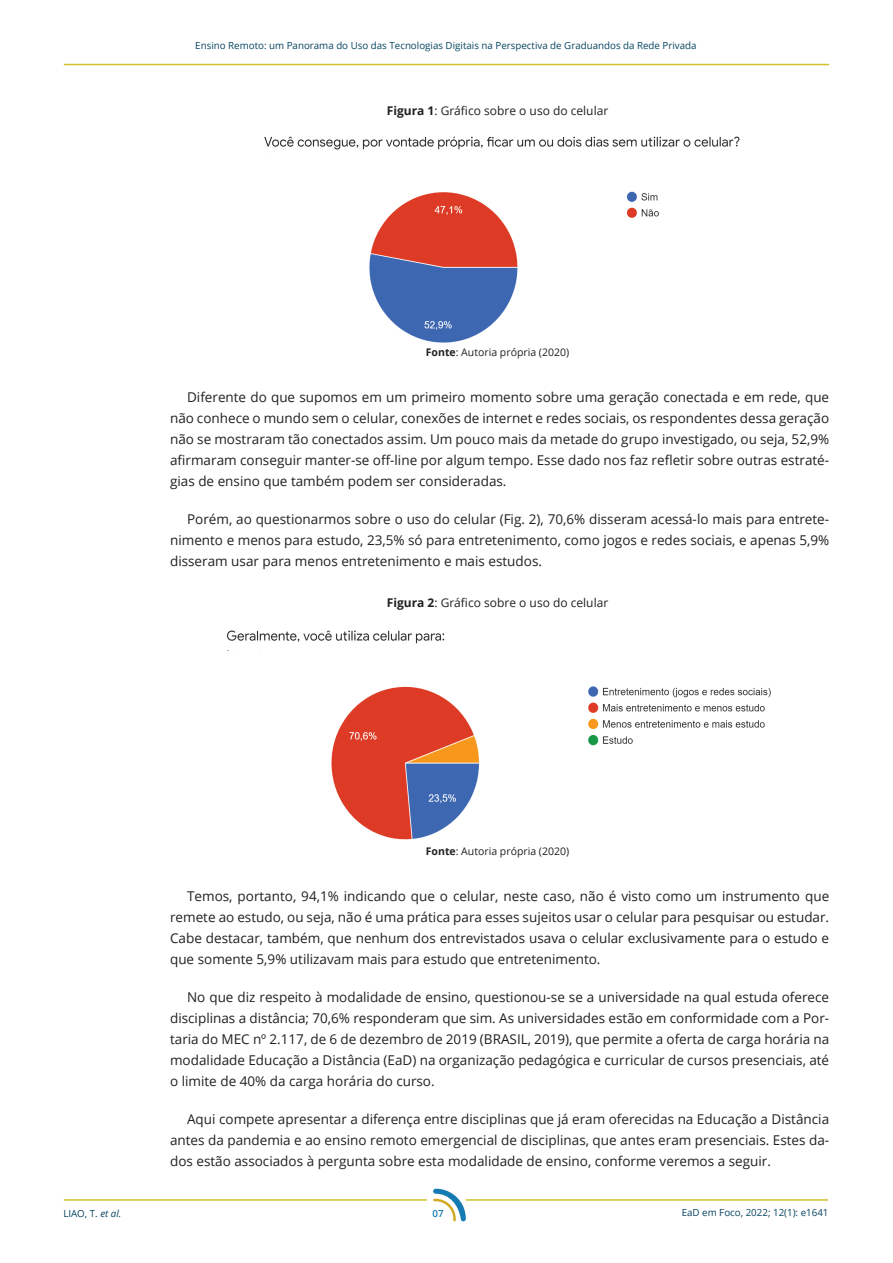
<style>
.page{position:relative;width:893px;height:1263px;background:#fff}
.page>*{position:absolute;margin:0;border:0;box-sizing:border-box;transform-origin:0 0}
.t1{font:13.5px/21px "Open Sans";color:#231f20;text-align:justify}
.t2{font:12px "Open Sans";color:#231f20}
.t3{font:10.5px "Open Sans";color:#231f20}
.t4{font:9.75px "Open Sans";color:#084561}
.t5{font:600 9.75px "Open Sans";color:#147ab2}
.s1{font-weight:700}
.s2{font-style:italic}
</style>
<div class="page">
<hr style="left:64px;top:64px;width:765px;height:1px;background:#d0c02b">
<hr style="left:466px;top:1199px;width:362px;height:2px;background:#d0c02b">
<svg style="left:433px;top:1189px;width:33px;height:32px"></svg>
<hr style="left:64px;top:1199px;width:363px;height:2px;background:#d0c02b">
<img style="left:264px;top:136px;width:476px;height:206px">
<img style="left:226px;top:630px;width:545px;height:210px">
<p class="t4" style="left:195px;top:39px;width:503px">Ensino Remoto: um Panorama do Uso das Tecnologias Digitais na Perspectiva de Graduandos da Rede Privada</p>
<p class="t2" style="left:387px;top:103px;width:223px"><span class="s1">Figura 1</span>: Gráfico sobre o uso do celular</p>
<p class="t3" style="left:426px;top:345px;width:145px"><span class="s1">Fonte</span>: Autoria própria (2020)</p>
<p class="t1" style="left:170px;top:387px;width:661px;text-indent:17px">Diferente do que supomos em um primeiro momento sobre uma geração conectada e em rede, que não conhece o mundo sem o celular, conexões de internet e redes sociais, os respondentes dessa geração não se mostraram tão conectados assim. Um pouco mais da metade do grupo investigado, ou seja, 52,9% afirmaram conseguir manter-se off-line por algum tempo. Esse dado nos faz refletir sobre outras estraté&shy;gias de ensino que também podem ser consideradas.</p>
<p class="t1" style="left:170px;top:509px;width:661px;text-indent:17px">Porém, ao questionarmos sobre o uso do celular (Fig. 2), 70,6% disseram acessá-lo mais para entrete&shy;nimento e menos para estudo, 23,5% só para entretenimento, como jogos e redes sociais, e apenas 5,9% disseram usar para menos entretenimento e mais estudos.</p>
<p class="t2" style="left:387px;top:594px;width:223px"><span class="s1">Figura 2</span>: Gráfico sobre o uso do celular</p>
<p class="t3" style="left:426px;top:844px;width:145px"><span class="s1">Fonte</span>: Autoria própria (2020)</p>
<p class="t1" style="left:170px;top:885px;width:661px;text-indent:17px">Temos, portanto, 94,1% indicando que o celular, neste caso, não é visto como um instrumento que remete ao estudo, ou seja, não é uma prática para esses sujeitos usar o celular para pesquisar ou estudar.<br>Cabe destacar, também, que nenhum dos entrevistados usava o celular exclusivamente para o estudo e que somente 5,9% utilizavam mais para estudo que entretenimento.</p>
<p class="t1" style="left:170px;top:986px;width:661px;text-indent:17px">No que diz respeito à modalidade de ensino, questionou-se se a universidade na qual estuda oferece disciplinas a distância; 70,6% responderam que sim. As universidades estão em conformidade com a Por&shy;taria do MEC nº 2.117, de 6 de dezembro de 2019 (BRASIL, 2019), que permite a oferta de carga horária na modalidade Educação a Distância (EaD) na organização pedagógica e curricular de cursos presenciais, até o limite de 40% da carga horária do curso.</p>
<p class="t1" style="left:170px;top:1109px;width:661px;text-indent:17px">Aqui compete apresentar a diferença entre disciplinas que já eram oferecidas na Educação a Distância antes da pandemia e ao ensino remoto emergencial de disciplinas, que antes eram presenciais. Estes da&shy;dos estão associados à pergunta sobre esta modalidade de ensino, conforme veremos a seguir.</p>
<p class="t4" style="left:63px;top:1206px;width:59px">LIAO, T. <span class="s2">et al.</span></p>
<p class="t4" style="left:682px;top:1206px;width:148px">EaD em Foco, 2022; 12(1): e1641</p>
<p class="t5" style="left:432px;top:1207px;width:13px">07</p>
</div>
